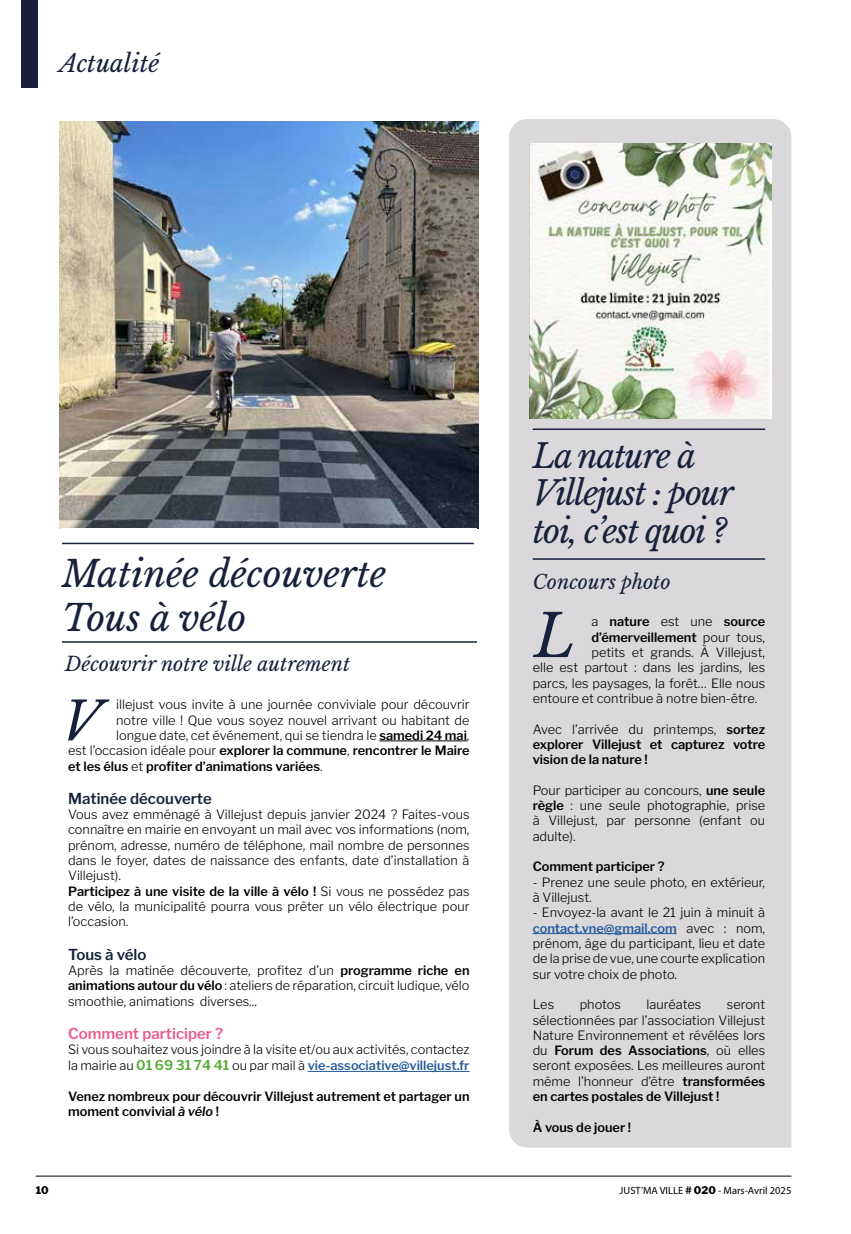
<style>
.page{position:relative;width:851px;height:1234px;background:#fff}
.page>*{position:absolute;margin:0;border:0;box-sizing:border-box;transform-origin:0 0}
.t1{font:italic 58.65px "Libre Baskerville";color:#17213c}
.t2{font:italic 52.5px "Libre Baskerville";color:#17213c}
.t3{font:italic 36px/43.2px "Libre Baskerville";color:#17213c}
.t4{font:italic 33px/37.5px "Libre Baskerville";letter-spacing:-.04em;color:#17213c}
.t5{font:italic 24px "Libre Baskerville";color:#17213c}
.t6{font:italic 19.5px "Libre Baskerville";color:#17213c}
.t7{font:600 15px "Libre Franklin";color:#17213c}
.t8{font:600 15px "Libre Franklin";color:#eb5b8b}
.t9{font:300 12.75px/15.3px "Libre Franklin";color:#000;text-align:justify}
.t10{font:600 12.75px/15.3px "Libre Franklin";color:#000}
.t11{font:10.5px "Myriad Pro";color:#000}
.t12{font:800 10.5px "Libre Franklin";color:#000}
.t13{font:italic 700 9px "Minion Pro";color:#000}
.s1{font-weight:600}
.s2{font-weight:300}
.s3{font-weight:600;font-size:13.5px;color:#54aa32}
.s4{font-weight:600;color:#275b9b}
.s5{font-style:italic}
.s6{font-family:"Libre Franklin";font-weight:800}
</style>
<div class="page">
<div style="left:21px;top:0;width:17px;height:88px;background:#17213c"></div>
<hr style="left:36px;top:1175px;width:755px;height:1px;background:#000">
<img style="left:60px;top:121px;width:418px;height:407px">
<hr style="left:379px;top:740px;width:88px;height:1px;background:#000">
<hr style="left:308px;top:1070px;width:161px;height:1px;background:#275b9b">
<hr style="left:62px;top:542px;width:411px;height:2px;background:#17213c">
<hr style="left:62px;top:641px;width:415px;height:1px;background:#17213c">
<div style="left:509px;top:119px;width:282px;height:1028px;background:#dad8da"></div>
<hr style="left:532px;top:933px;width:144px;height:1px;background:#275b9b">
<hr style="left:532px;top:428px;width:233px;height:2px;background:#17213c">
<hr style="left:532px;top:558px;width:233px;height:1px;background:#17213c">
<img style="left:529px;top:143px;width:242px;height:275px">
<h3 class="t5" style="left:60px;top:49px;width:101px">Actualité</h3>
<h3 class="t3" style="left:62px;top:553px;width:325px">Matinée découverte<br>Tous à vélo</h3>
<h3 class="t6" style="left:65px;top:651px;width:286px">Découvrir notre ville autrement</h3>
<h2 class="t2" style="left:62px;top:688px;width:41px">V</h2>
<p class="t9" style="left:116px;top:696px;width:355px">illejust vous invite à une journée conviviale pour découvrir</p>
<p class="t9" style="left:116px;top:712px;width:355px">notre ville ! Que vous soyez nouvel arrivant ou habitant de</p>
<p class="t9" style="left:116px;top:727px;width:355px">longue date, cet événement, qui se tiendra le <span class="s1">samedi 24 mai</span>,</p>
<p class="t10" style="left:68px;top:742px;width:403px"><span class="s2">est l’occasion idéale pour</span> explorer la commune<span class="s2">,</span> rencontrer le Maire</p>
<p class="t10" style="left:68px;top:758px;width:256px">et les élus <span class="s2">et</span> profiter d’animations variées<span class="s2">.</span></p>
<p class="t7" style="left:68px;top:789px;width:145px">Matinée découverte</p>
<p class="t9" style="left:68px;top:806px;width:403px;text-align:left">Vous avez emménagé à Villejust depuis janvier 2024 ? Faites-vous connaître en mairie en envoyant un mail avec vos informations (nom, prénom, adresse, numéro de téléphone, mail nombre de personnes dans le foyer, dates de naissance des enfants, date d’installation à Villejust).<br><span class="s1">Participez à une visite de la ville à vélo !</span> Si vous ne possédez pas de vélo, la municipalité pourra vous prêter un vélo électrique pour l’occasion.</p>
<p class="t7" style="left:68px;top:945px;width:80px">Tous à vélo</p>
<p class="t9" style="left:68px;top:962px;width:403px">Après la matinée découverte, profitez d’un <span class="s1">programme riche en animations autour du vélo</span> : ateliers de réparation, circuit ludique, vélo smoothie, animations diverses...</p>
<p class="t8" style="left:68px;top:1024px;width:157px">Comment participer ?</p>
<p class="t9" style="left:68px;top:1041px;width:403px;line-height:16.2px">Si vous souhaitez vous joindre à la visite et/ou aux activités, contactez la mairie au <span class="s3">01 69 31 74 41</span> ou par mail à <span class="s4">vie-associative@villejust.fr</span></p>
<p class="t10" style="left:68px;top:1088px;width:403px">Venez nombreux pour découvrir Villejust autrement et partager un moment convivial <span class="s5">à vélo</span> !</p>
<p class="t13" style="left:628px;top:308px;width:4px">.</p>
<h3 class="t4" style="left:532px;top:437px;width:203px">La nature à<br>Villejust : pour toi, c’est quoi ?</h3>
<h3 class="t6" style="left:532px;top:570px;width:139px">Concours photo</h3>
<h1 class="t1" style="left:534px;top:600px;width:43px">L</h1>
<p class="t10" style="left:591px;top:614px;width:175px"><span class="s2">a</span> nature <span class="s2">est une</span> source</p>
<p class="t10" style="left:591px;top:629px;width:175px">d’émerveillement <span class="s2">pour tous,</span></p>
<p class="t9" style="left:591px;top:644px;width:175px">petits et grands. À Villejust,</p>
<p class="t9" style="left:532px;top:660px;width:234px">elle est partout : dans les jardins, les</p>
<p class="t9" style="left:532px;top:675px;width:234px">parcs, les paysages, la forêt… Elle nous</p>
<p class="t9" style="left:532px;top:690px;width:226px">entoure et contribue à notre bien-être.</p>
<p class="t10" style="left:532px;top:721px;width:234px;text-align:justify"><span class="s2">Avec l’arrivée du printemps,</span> sortez explorer Villejust et capturez votre vision de la nature !</p>
<p class="t9" style="left:532px;top:782px;width:234px">Pour participer au concours, <span class="s1">une seule règle</span> : une seule photographie, prise à Villejust, par personne (enfant ou adulte).</p>
<p class="t10" style="left:532px;top:859px;width:133px">Comment participer ?</p>
<p class="t9" style="left:532px;top:874px;width:234px">- Prenez une seule photo, en extérieur, à Villejust.</p>
<p class="t9" style="left:532px;top:904px;width:234px">- Envoyez-la avant le 21 juin à minuit à <span class="s4">contact.vne@gmail.com</span> avec : nom, prénom, âge du participant, lieu et date de la prise de vue, une courte explication sur votre choix de photo.</p>
<p class="t9" style="left:532px;top:996px;width:23px">Les</p>
<p class="t9" style="left:579px;top:996px;width:43px">photos</p>
<p class="t9" style="left:646px;top:996px;width:56px">lauréates</p>
<p class="t9" style="left:532px;top:996px;width:234px;text-indent:194px">seront sélectionnées par l’association Villejust Nature Environnement et révélées lors du <span class="s1">Forum des Associations</span>, où elles seront exposées. Les meilleures auront même l’honneur d’être <span class="s1">transformées en cartes postales de Villejust !</span></p>
<p class="t10" style="left:532px;top:1119px;width:100px">À vous de jouer !</p>
<p class="t12" style="left:36px;top:1183px;width:15px">10</p>
<p class="t11" style="left:619px;top:1183px;width:173px">JUST’MA VILLE <span class="s6"># 020</span> - Mars-Avril 2025</p>
</div>
